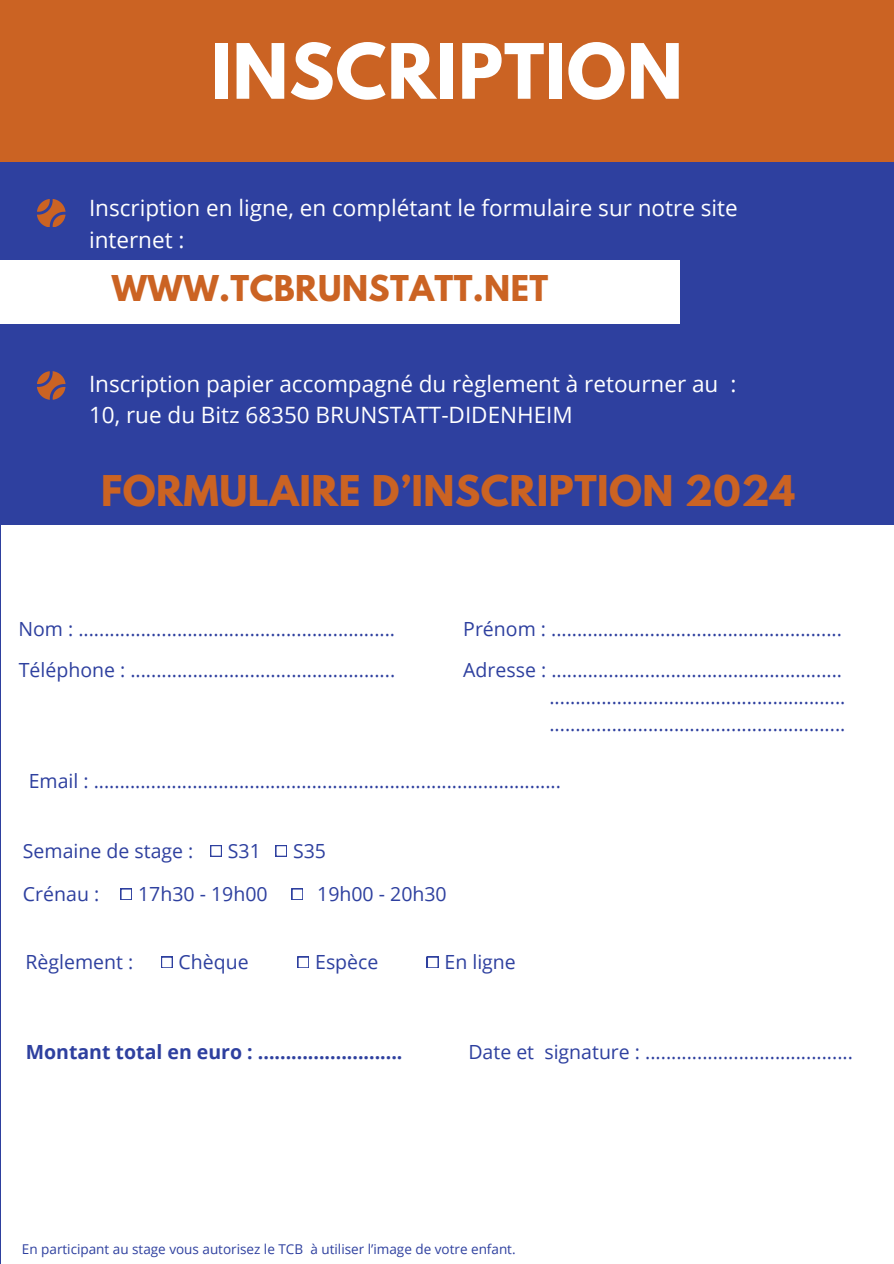
<style>
.page{position:relative;width:894px;height:1264px;background:#fff}
.page>*{position:absolute;margin:0;border:0;box-sizing:border-box;transform-origin:0 0}
.t1{font:700 67.5px "League Spartan";letter-spacing:.015em;color:#fff}
.t2{font:700 37.5px "League Spartan";letter-spacing:.015em;color:#cb6323}
.t3{font:700 31.5px "League Spartan";letter-spacing:.015em;color:#cb6323}
.t4{font:22.5px/31.5px "Open Sans";color:#fff}
.t5{font:19.5px "Open Sans";color:#2e409f}
.t6{font:700 19.5px "Open Sans";color:#2e409f}
.t7{font:13.5px "Open Sans";color:#2e409f}
</style>
<div class="page">
<div style="left:0;top:0;width:893px;height:1263px;background:#2e409f"></div>
<div style="left:0;top:0;width:893px;height:161px;background:#cb6323"></div>
<div style="left:0;top:260px;width:679px;height:63px;background:#fff"></div>
<svg style="left:37px;top:199px;width:28px;height:28px"></svg>
<svg style="left:37px;top:371px;width:28px;height:28px"></svg>
<div style="left:1px;top:525px;width:892px;height:738px;background:#fff"></div>
<svg style="left:210px;top:845px;width:11px;height:11px"></svg>
<svg style="left:275px;top:845px;width:11px;height:11px"></svg>
<svg style="left:120px;top:888px;width:12px;height:11px"></svg>
<svg style="left:291px;top:888px;width:12px;height:11px"></svg>
<svg style="left:161px;top:956px;width:11px;height:11px"></svg>
<svg style="left:297px;top:956px;width:12px;height:11px"></svg>
<svg style="left:427px;top:956px;width:11px;height:11px"></svg>
<h1 class="t1" style="left:211px;top:38px;width:473px">INSCRIPTION</h1>
<p class="t4" style="left:89px;top:192px;width:650px">Inscription en ligne, en complétant le formulaire sur notre site internet :</p>
<h4 class="t3" style="left:112px;top:273px;width:438px">WWW.TCBRUNSTATT.NET</h4>
<h3 class="t4" style="left:89px;top:367px;width:649px">Inscription papier accompagné du règlement à retourner au :<br>10, rue du Bitz 68350 BRUNSTATT-DIDENHEIM</h3>
<p class="t2" style="left:101px;top:472px;width:695px">FORMULAIRE D’INSCRIPTION 2024</p>
<h4 class="t5" style="left:18px;top:614px;width:378px">Nom : .............................................................</h4>
<h2 class="t5" style="left:463px;top:614px;width:380px">Prénom : ........................................................</h2>
<p class="t5" style="left:19px;top:656px;width:378px">Téléphone : ...................................................</p>
<p class="t5" style="left:463px;top:656px;width:380px">Adresse : ........................................................</p>
<p class="t5" style="left:549px;top:683px;width:297px">.........................................................</p>
<p class="t5" style="left:549px;top:710px;width:297px">.........................................................</p>
<p class="t5" style="left:29px;top:767px;width:533px">Email : ..........................................................................................</p>
<p class="t5" style="left:23px;top:836px;width:172px">Semaine de stage :</p>
<p class="t5" style="left:228px;top:836px;width:34px">S31</p>
<p class="t5" style="left:293px;top:836px;width:34px">S35</p>
<p class="t5" style="left:23px;top:880px;width:78px">Crénau :</p>
<h5 class="t5" style="left:138px;top:880px;width:131px">17h30 - 19h00</h5>
<p class="t5" style="left:317px;top:880px;width:131px">19h00 - 20h30</p>
<p class="t5" style="left:25px;top:948px;width:109px">Règlement :</p>
<p class="t5" style="left:179px;top:948px;width:72px">Chèque</p>
<p class="t5" style="left:315px;top:948px;width:65px">Espèce</p>
<p class="t5" style="left:444px;top:948px;width:73px">En ligne</p>
<h5 class="t6" style="left:26px;top:1037px;width:378px">Montant total en euro : ..........................</h5>
<p class="t5" style="left:468px;top:1037px;width:386px">Date et signature : ........................................</p>
<p class="t7" style="left:22px;top:1239px;width:495px">En participant au stage vous autorisez le TCB à utiliser l’image de votre enfant.</p>
</div>
